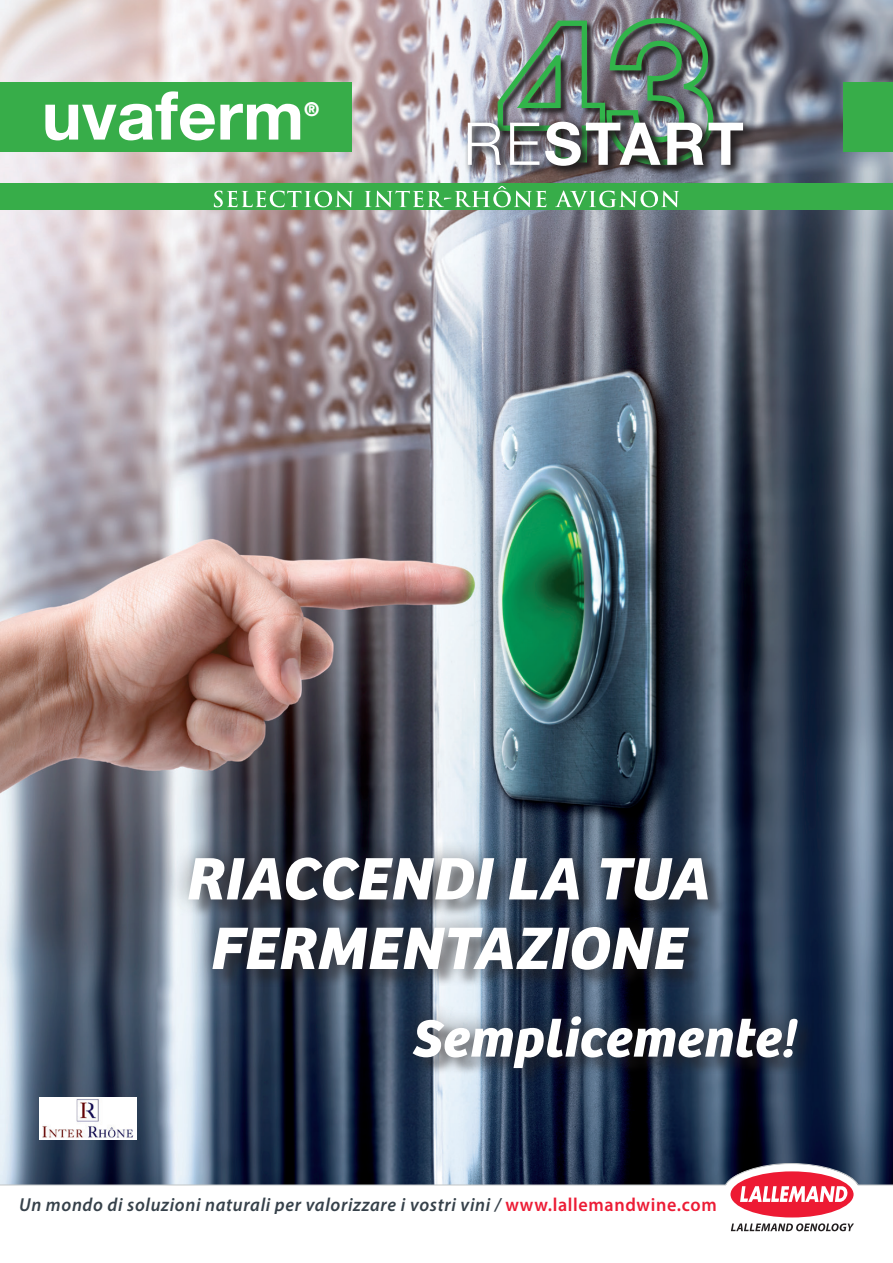
<style>
.page{position:relative;width:893px;height:1263px;background:#fff}
.page>*{position:absolute;margin:0;border:0;box-sizing:border-box;transform-origin:0 0}
.t1{font:700 67.5px "Helvetica Neue";color:#fff}
.t2{font:italic 700 62.1px/69.6px "Bree";letter-spacing:.01em;color:#fff;text-align:center}
.t3{font:italic 700 54.45px "Bree";letter-spacing:.01em;color:#fff}
.t4{font:900 condensed 19.05px "Helvetica Neue";color:#fff}
.t5{font:italic 600 18.9px "Myriad Pro";letter-spacing:.035em;color:#36414a;scale:.96 1}
.s1{font-style:normal;color:#ec1c35}
</style>
<div class="page">
<img style="left:1px;top:0;width:892px;height:1163px">
<div style="left:170px;top:839px;width:556px;height:149px;background:#231f20;opacity:.58"></div>
<div style="left:395px;top:997px;width:421px;height:90px;background:#231f20;opacity:.58"></div>
<div style="left:464px;top:119px;width:48px;height:58px;background:#231f20;opacity:.9"></div>
<div style="left:506px;top:119px;width:45px;height:59px;background:#231f20;opacity:.9"></div>
<div style="left:542px;top:118px;width:51px;height:60px;background:#231f20;opacity:.9"></div>
<div style="left:582px;top:119px;width:51px;height:58px;background:#231f20;opacity:.9"></div>
<div style="left:616px;top:119px;width:56px;height:58px;background:#231f20;opacity:.9"></div>
<div style="left:663px;top:119px;width:52px;height:58px;background:#231f20;opacity:.9"></div>
<div style="left:704px;top:119px;width:51px;height:58px;background:#231f20;opacity:.9"></div>
<img style="left:468px;top:15px;width:275px;height:153px">
<div style="left:39px;top:1097px;width:97px;height:42px;background:#fff"></div>
<img style="left:42px;top:1099px;width:92px;height:39px">
<svg style="left:0;top:0;width:1px;height:1263px"></svg>
<div style="left:730px;top:1171px;width:123px;height:46px;background:#ed1a33;border-radius:50%"></div>
<svg style="left:731px;top:1223px;width:123px;height:8px"></svg>
<hr style="left:0;top:1185px;width:1px;height:78px;background:#fff">
<svg style="left:0;top:1163px;width:893px;height:39px"></svg>
<div style="left:0;top:82px;width:351px;height:70px;background:#37ad49"></div>
<div style="left:0;top:183px;width:893px;height:27px;background:#37ad49"></div>
<div style="left:843px;top:82px;width:50px;height:70px;background:#37ad49"></div>
<svg style="left:214px;top:191px;width:139px;height:16px"></svg>
<svg style="left:555px;top:190px;width:124px;height:17px"></svg>
<svg style="left:365px;top:186px;width:181px;height:21px"></svg>
<h1 class="t1" style="left:42px;top:74px;width:264px">uvaferm</h1>
<p class="t4" style="left:304px;top:97px;width:17px">®</p>
<h2 class="t2" style="left:185px;top:845px;width:525px">RIACCENDI LA TUA<br>FERMENTAZIONE</h2>
<h3 class="t3" style="left:411px;top:1006px;width:385px">Semplicemente!</h3>
<p class="t5" style="left:19px;top:1192px;width:728px">Un mondo di soluzioni naturali per valorizzare i vostri vini / <span class="s1">www.lallemandwine.com</span></p>
</div>
